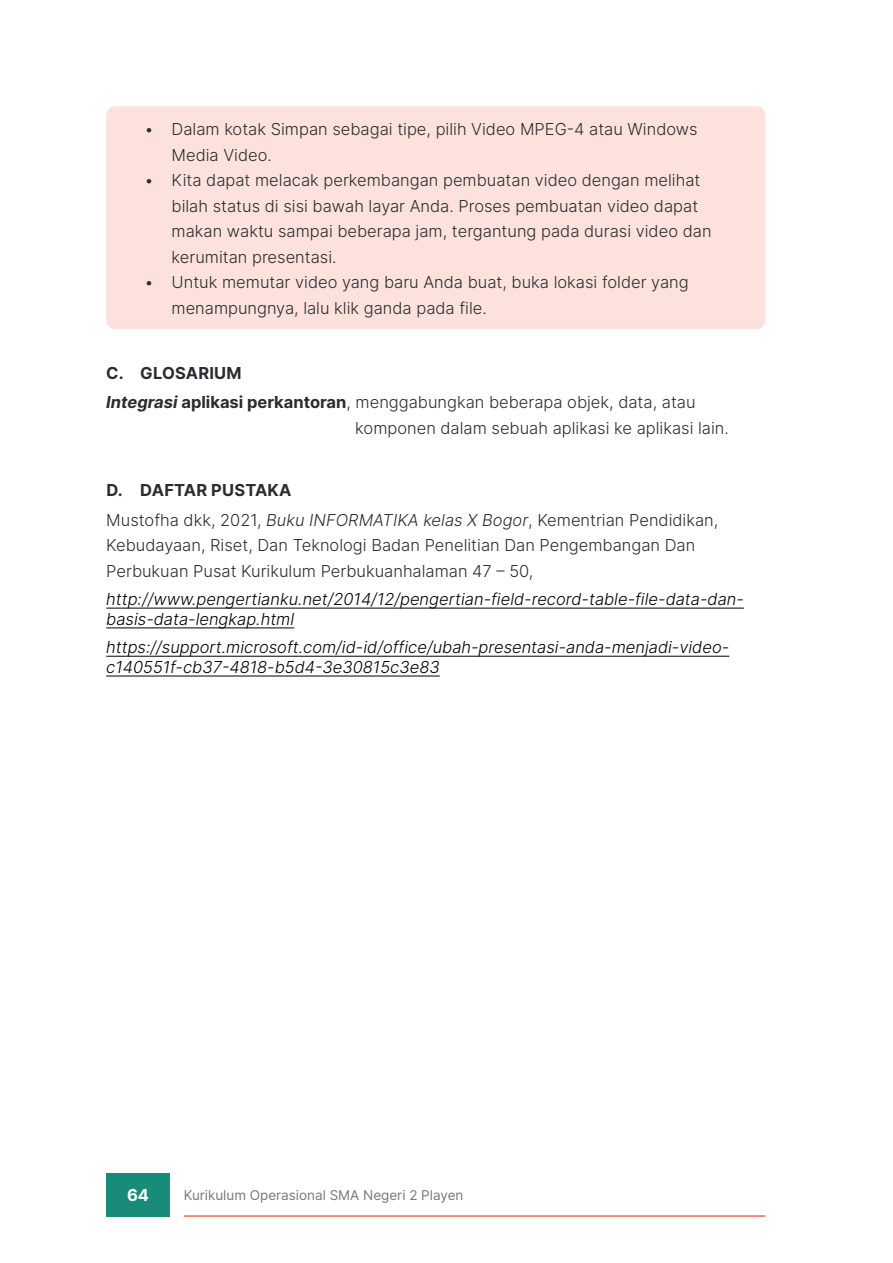
<style>
.page{position:relative;width:893px;height:1263px;background:#fff}
.page>*{position:absolute;margin:0;border:0;box-sizing:border-box;transform-origin:0 0}
.t1{font:300 16.5px/25.5px "Inter";color:#292d2f}
.t2{font:italic 300 16.5px/19.8px "Inter";color:#000001}
.t3{font:700 16.5px "Inter";color:#fff}
.t4{font:13.5px "Inter";color:#75797b}
.s1{font-weight:700}
.s2{font-weight:700;font-style:italic}
.s3{font-style:italic}
</style>
<div class="page">
<hr style="left:106px;top:608px;width:638px;height:1px;background:#000001">
<hr style="left:106px;top:627px;width:188px;height:1px;background:#000001">
<hr style="left:106px;top:656px;width:623px;height:1px;background:#000001">
<hr style="left:106px;top:675px;width:334px;height:1px;background:#000001">
<div style="left:106px;top:106px;width:659px;height:223px;background:#fde1dc;border-radius:9px"></div>
<div style="left:106px;top:1173px;width:64px;height:44px;background:#198c79"></div>
<hr style="left:184px;top:1215px;width:581px;height:2px;background:#f26656">
<p class="t1" style="left:172px;top:116px;width:528px;text-indent:-27px">• Dalam kotak Simpan sebagai tipe, pilih Video MPEG-4 atau Windows<br>Media Video.</p>
<p class="t1" style="left:172px;top:167px;width:542px;text-indent:-27px">• Kita dapat melacak perkembangan pembuatan video dengan melihat bilah status di sisi bawah layar Anda. Proses pembuatan video dapat makan waktu sampai beberapa jam, tergantung pada durasi video dan kerumitan presentasi.</p>
<p class="t1" style="left:172px;top:269px;width:519px;text-indent:-27px">• Untuk memutar video yang baru Anda buat, buka lokasi folder yang menampungnya, lalu klik ganda pada file.</p>
<p class="t1" style="left:106px;top:358px;width:591px;line-height:29.7px"><span class="s1">C. GLOSARIUM<br></span><span class="s2">Integrasi</span> <span class="s1">aplikasi perkantoran</span>, menggabungkan beberapa objek, data, atau</p>
<p class="t1" style="left:355px;top:415px;width:375px">komponen dalam sebuah aplikasi ke aplikasi lain.</p>
<p class="t1" style="left:106px;top:475px;width:613px;line-height:29.7px"><span class="s1">D. DAFTAR PUSTAKA<br></span>Mustofha dkk, 2021, <span class="s3">Buku INFORMATIKA kelas X Bogor</span>, Kementrian Pendidikan,</p>
<p class="t1" style="left:106px;top:532px;width:590px">Kebudayaan, Riset, Dan Teknologi Badan Penelitian Dan Pengembangan Dan<br>Perbukuan Pusat Kurikulum Perbukuanhalaman 47 – 50,</p>
<p class="t2" style="left:106px;top:589px;width:639px">http://www.pengertianku.net/2014/12/pengertian-field-record-table-file-data-dan&shy;basis-data-lengkap.html</p>
<p class="t2" style="left:106px;top:637px;width:624px">https://support.microsoft.com/id-id/office/ubah-presentasi-anda-menjadi-video&shy;c140551f-cb37-4818-b5d4-3e30815c3e83</p>
<p class="t3" style="left:127px;top:1183px;width:24px">64</p>
<p class="t4" style="left:184px;top:1186px;width:281px">Kurikulum Operasional SMA Negeri 2 Playen</p>
</div>
